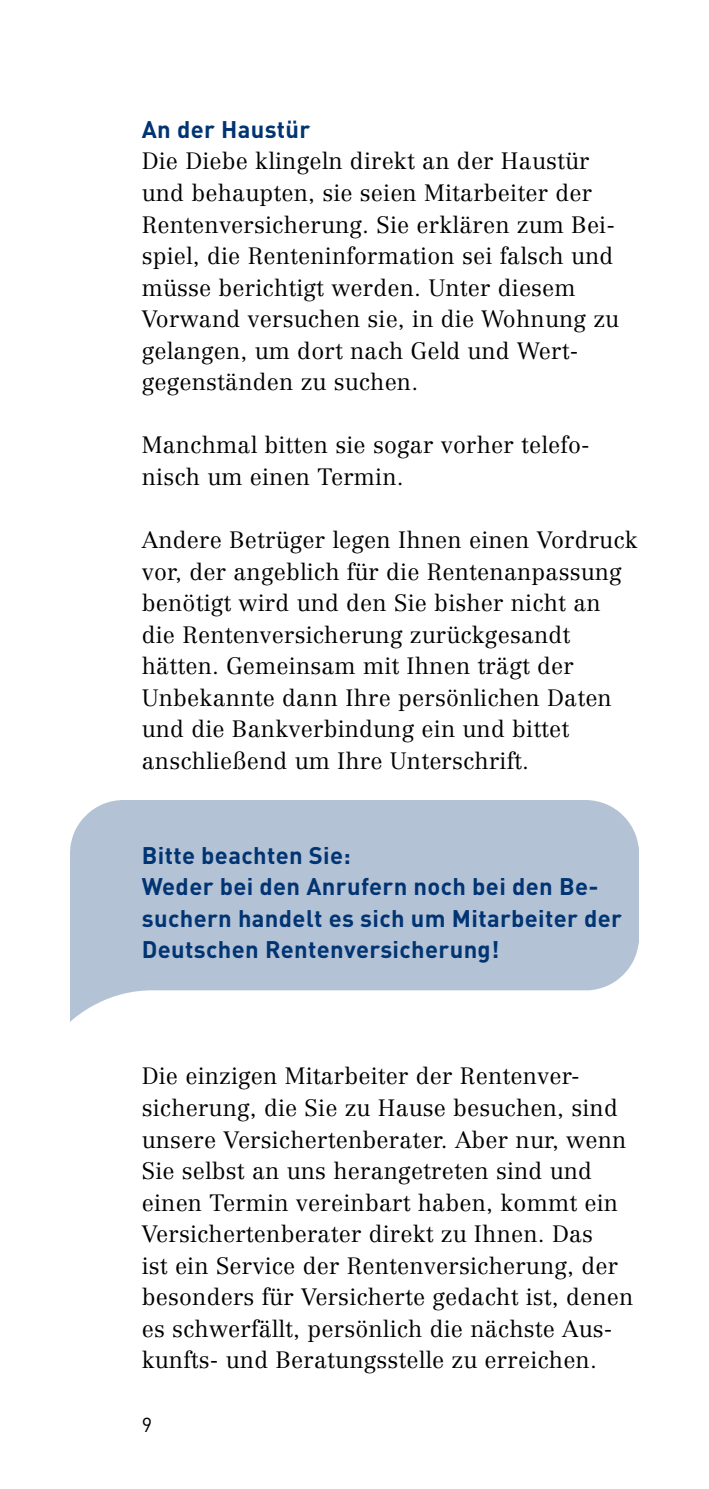
<style>
.page{position:relative;width:709px;height:1489px;background:#fff}
.page>*{position:absolute;margin:0;border:0;box-sizing:border-box;transform-origin:0 0}
.t1{font:700 23.75px/31.5px "DIN";letter-spacing:.015em;color:#003472}
.t2{font:300 23.25px/31.5px "Centennial";letter-spacing:.01em;color:#000}
.t3{font:20px "DIN";color:#000}
</style>
<div class="page">
<h3 class="t1" style="left:142px;top:112px;width:170px">An der Haustür</h3>
<p class="t2" style="left:142px;top:145px;width:478px">Die Diebe klingeln direkt an der Haustür und behaupten, sie seien Mitarbeiter der Rentenversicherung. Sie erklären zum Bei&shy;spiel, die Renteninformation sei falsch und müsse berichtigt werden. Unter diesem Vorwand versuchen sie, in die Wohnung zu gelangen, um dort nach Geld und Wert&shy;gegenständen zu suchen.</p>
<p class="t2" style="left:142px;top:429px;width:449px">Manchmal bitten sie sogar vorher telefo&shy;nisch um einen Termin.</p>
<p class="t2" style="left:142px;top:524px;width:497px">Andere Betrüger legen Ihnen einen Vordruck vor, der angeblich für die Rentenanpassung benötigt wird und den Sie bisher nicht an die Rentenversicherung zurückgesandt hätten. Gemeinsam mit Ihnen trägt der Unbekannte dann Ihre persönlichen Daten und die Bankverbindung ein und bittet anschließend um Ihre Unterschrift.</p>
<h3 class="t1" style="left:142px;top:838px;width:210px">Bitte beachten Sie:</h3>
<p class="t1" style="left:142px;top:869px;width:482px">Weder bei den Anrufern noch bei den Be&shy;suchern handelt es sich um Mitarbeiter der<br>Deutschen Rentenversicherung!</p>
<p class="t2" style="left:142px;top:1060px;width:493px">Die einzigen Mitarbeiter der Rentenver&shy;sicherung, die Sie zu Hause besuchen, sind unsere Versichertenberater. Aber nur, wenn Sie selbst an uns herangetreten sind und einen Termin vereinbart haben, kommt ein Versichertenberater direkt zu Ihnen. Das<br>ist ein Service der Rentenversicherung, der besonders für Versicherte gedacht ist, denen es schwerfällt, persönlich die nächste Aus&shy;kunfts- und Beratungsstelle zu erreichen.</p>
<p class="t3" style="left:142px;top:1411px;width:12px">9</p>
</div>
